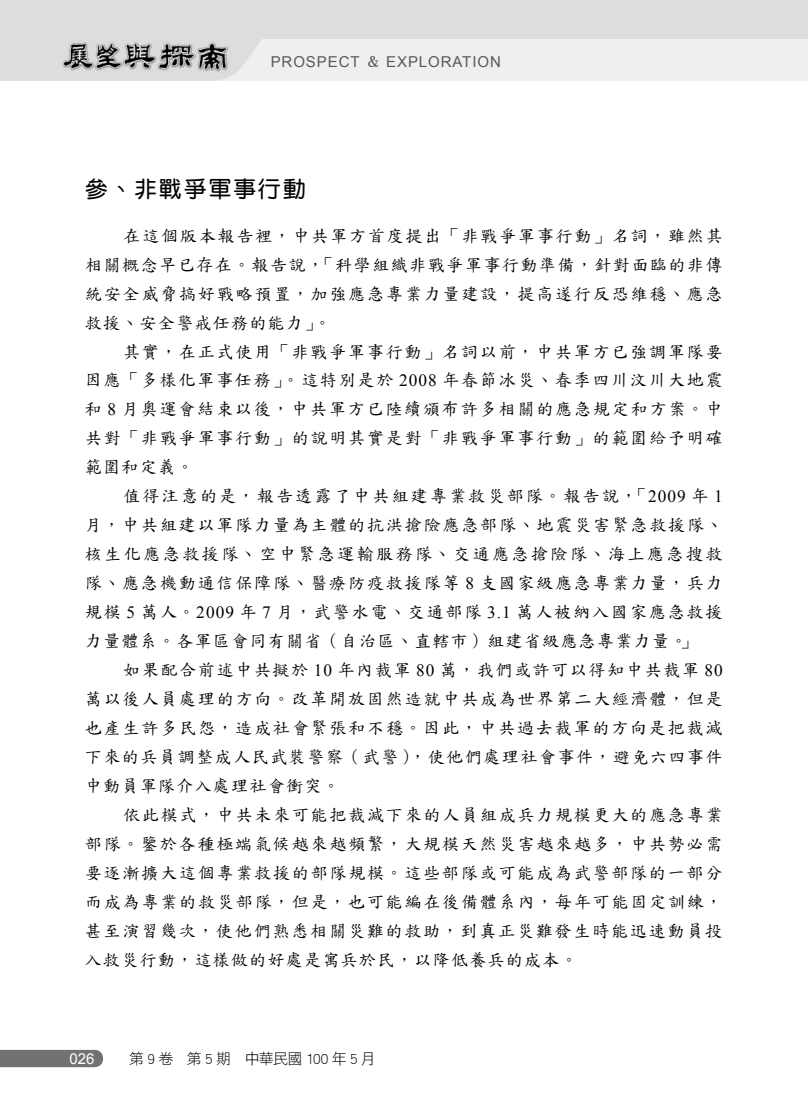
<style>
.page{position:relative;width:808px;height:1106px;background:#fff}
.page>*{position:absolute;margin:0;border:0;box-sizing:border-box;transform-origin:0 0}
.t1{font:22.5px "DF Yuan Std W7";letter-spacing:.1em;color:#000}
.t2{font:17.25px/29px "DF Biao Kai Shu Std W5";letter-spacing:.085em;color:#000;text-align:justify}
.t3{font:15px "Arial";letter-spacing:.06em;color:#595857}
.t4{font:15px "DF Hei Std W3";letter-spacing:-.05em;color:#000}
.t5{font:15px "Arial";color:#fff}
.s1{font-family:"DF Kai Shu Std W7"}
.s2{font-family:"Times New Roman"}
</style>
<div class="page">
<svg style="left:0;top:1049px;width:103px;height:18px;background:#7a7a7a"></svg>
<div style="left:0;top:29px;width:808px;height:52px;background:#eeefef"></div>
<div style="left:0;top:0;width:262px;height:81px;background:#dcdddd"></div>
<img style="left:58px;top:39px;width:172px;height:33px">
<div style="left:228px;top:0;width:580px;height:39px;background:#dcdddd"></div>
<p class="t3" style="left:271px;top:52px;width:232px">PROSPECT <span class="s1">＆</span> EXPLORATION</p>
<h1 class="t1" style="left:85px;top:177px;width:222px">參、非戰爭軍事行動</h1>
<p class="t2" style="left:85px;top:221px;width:640px;text-indent:39px">在這個版本報告裡，中共軍方首度提出「非戰爭軍事行動」名詞，雖然其相關概念早已存在。報告說，「科學組織非戰爭軍事行動準備，針對面臨的非傳統安全威脅搞好戰略預置，加強應急專業力量建設，提高遂行反恐維穩、應急救援、安全警戒任務的能力」。</p>
<p class="t2" style="left:85px;top:336px;width:640px;text-indent:38px">其實，在正式使用「非戰爭軍事行動」名詞以前，中共軍方已強調軍隊要因應「多樣化軍事任務」。這特別是於 <span class="s2">2008</span> 年春節冰災、春季四川汶川大地震和 <span class="s2">8</span> 月奧運會結束以後，中共軍方已陸續頒布許多相關的應急規定和方案。中共對「非戰爭軍事行動」的說明其實是對「非戰爭軍事行動」的範圍給予明確範圍和定義。</p>
<p class="t2" style="left:85px;top:481px;width:639px;text-indent:38px">值得注意的是，報告透露了中共組建專業救災部隊。報告說，「<span class="s2">2009</span> 年 <span class="s2">1</span>月，中共組建以軍隊力量為主體的抗洪搶險應急部隊、地震災害緊急救援隊、核生化應急救援隊、空中緊急運輸服務隊、交通應急搶險隊、海上應急搜救隊、應急機動通信保障隊、醫療防疫救援隊等 <span class="s2">8</span> 支國家級應急專業力量，兵力規模 <span class="s2">5</span> 萬人。<span class="s2">2009</span> 年 <span class="s2">7</span> 月，武警水電、交通部隊 <span class="s2">3.1</span> 萬人被納入國家應急救援力量體系。各軍區會同有關省（自治區、直轄市）組建省級應急專業力量。」</p>
<p class="t2" style="left:85px;top:655px;width:639px;text-indent:38px">如果配合前述中共擬於 <span class="s2">10</span> 年內裁軍 <span class="s2">80</span> 萬，我們或許可以得知中共裁軍 <span class="s2">80</span>萬以後人員處理的方向。改革開放固然造就中共成為世界第二大經濟體，但是也產生許多民怨，造成社會緊張和不穩。因此，中共過去裁軍的方向是把裁減下來的兵員調整成人民武裝警察（武警），使他們處理社會事件，避免六四事件中動員軍隊介入處理社會衝突。</p>
<p class="t2" style="left:85px;top:800px;width:640px;text-indent:38px">依此模式，中共未來可能把裁減下來的人員組成兵力規模更大的應急專業部隊。鑒於各種極端氣候越來越頻繁，大規模天然災害越來越多，中共勢必需要逐漸擴大這個專業救援的部隊規模。這些部隊或可能成為武警部隊的一部分而成為專業的救災部隊，但是，也可能編在後備體系內，每年可能固定訓練，甚至演習幾次，使他們熟悉相關災難的救助，到真正災難發生時能迅速動員投入救災行動，這樣做的好處是寓兵於民，以降低養兵的成本。</p>
<p class="t5" style="left:69px;top:1048px;width:27px">026</p>
<p class="t4" style="left:129px;top:1050px;width:248px">第 9 卷　第 5 期　中華民國 100 年 5 月</p>
</div>
